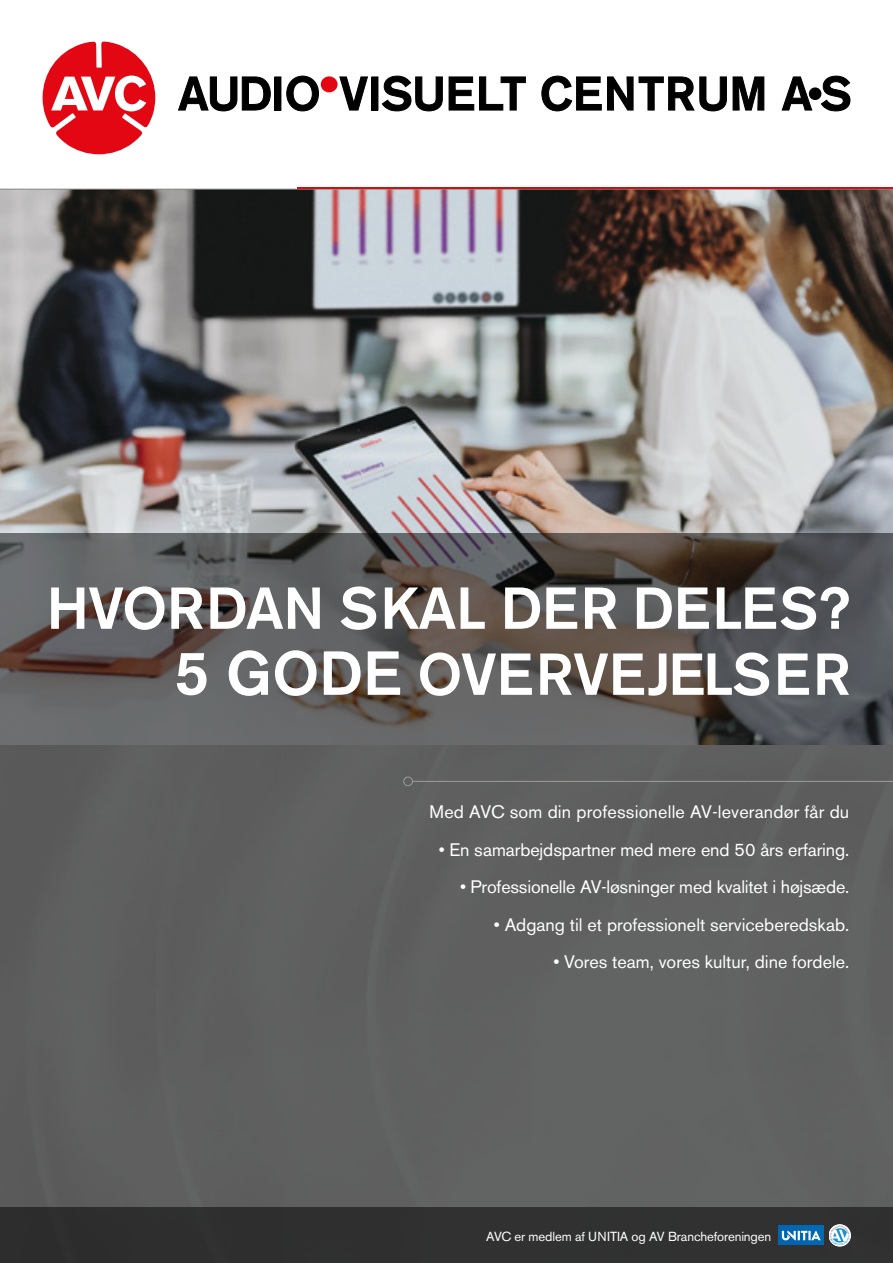
<style>
.page{position:relative;width:893px;height:1263px;background:#fff}
.page>*{position:absolute;margin:0;border:0;box-sizing:border-box;transform-origin:0 0}
.t1{font:500 58.5px/66px "Akzidenz Grotesk BE";letter-spacing:-.01em;color:#fff;text-align:right}
.t2{font:18px "Akzidenz Grotesk BE";color:#fff}
.t3{font:13.05px "Akzidenz Grotesk BE";letter-spacing:-.01em;color:#fff}
.t4{font:700 1.95px "Arial";color:#2290cf}
.s1{font-size:61.5px}
</style>
<div class="page">
<div style="left:0;top:744px;width:893px;height:464px;background:#5f5f5f"></div>
<img style="left:0;top:190px;width:893px;height:343px">
<div style="left:0;top:1208px;width:893px;height:55px;background:#303030"></div>
<svg style="left:778px;top:1226px;width:46px;height:19px"></svg>
<svg style="left:782px;top:1231px;width:39px;height:9px"></svg>
<svg style="left:0;top:533px;width:893px;height:211px;background:#5a5756"></svg>
<div style="left:811px;top:89px;width:8px;height:9px;background:#000;border-radius:50%"></div>
<div style="left:809px;top:87px;width:12px;height:13px;border:4px solid #000;border-radius:50%"></div>
<svg style="left:178px;top:76px;width:93px;height:36px"></svg>
<div style="left:275px;top:77px;width:6px;height:33px;background:#000"></div>
<div style="left:274px;top:77px;width:7px;height:33px;border:1px solid #000"></div>
<svg style="left:286px;top:75px;width:33px;height:37px"></svg>
<svg style="left:339px;top:76px;width:29px;height:35px"></svg>
<div style="left:372px;top:77px;width:6px;height:33px;background:#000"></div>
<div style="left:371px;top:77px;width:7px;height:33px;border:1px solid #000"></div>
<svg style="left:381px;top:75px;width:145px;height:37px"></svg>
<svg style="left:541px;top:75px;width:224px;height:37px"></svg>
<svg style="left:781px;top:76px;width:32px;height:35px"></svg>
<svg style="left:820px;top:75px;width:31px;height:37px"></svg>
<div style="left:321px;top:76px;width:17px;height:16px;background:#e30613;border-radius:50%"></div>
<svg style="left:43px;top:41px;width:112px;height:113px"></svg>
<hr style="left:0;top:189px;width:893px;height:1px;background:#878787">
<hr style="left:298px;top:187px;width:595px;height:2px;background:#e30613">
<hr style="left:412px;top:781px;width:481px;height:1px;background:#9d9d9c">
<div style="left:403px;top:777px;width:10px;height:9px;border:1px solid #9d9d9c;border-radius:50%"></div>
<svg style="left:829px;top:1225px;width:21px;height:21px"></svg>
<h1 class="t1" style="left:46px;top:575px;width:805px">HVORDAN SKAL DER DELES?<br><span class="s1">5 GODE</span> OVERVEJELSER</h1>
<p class="t2" style="left:430px;top:801px;width:421px">Med AVC som din professionelle AV-leverandør får du</p>
<p class="t2" style="left:439px;top:839px;width:412px">• En samarbejdspartner med mere end 50 års erfaring.</p>
<p class="t2" style="left:460px;top:876px;width:391px">• Professionelle AV-løsninger med kvalitet i højsæde.</p>
<p class="t2" style="left:494px;top:914px;width:357px">• Adgang til et professionelt serviceberedskab.</p>
<p class="t2" style="left:553px;top:951px;width:297px">• Vores team, vores kultur, dine fordele.</p>
<p class="t3" style="left:486px;top:1228px;width:286px">AVC er medlem af UNITIA og AV Brancheforeningen</p>
<p class="t4" style="left:832px;top:1235px;width:2px;rotate:90deg">•</p>
<p class="t4" style="left:848px;top:1236px;width:2px;rotate:-90deg">•</p>
</div>
